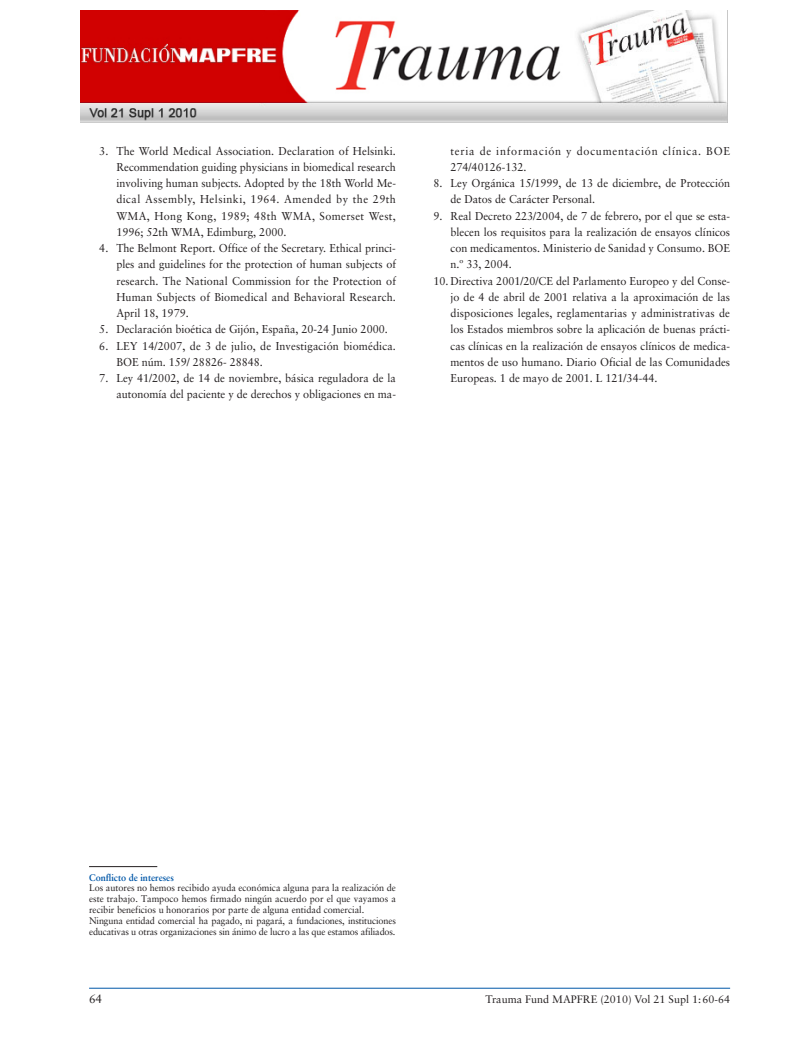
<style>
.page{position:relative;width:808px;height:1053px;background:#fff}
.page>*{position:absolute;margin:0;border:0;box-sizing:border-box;transform-origin:0 0}
.t1{font:12px "Sabon";color:#231f20}
.t2{font:11.38px/16.2px "Sabon";color:#231f20;text-align:justify;scale:.95 1}
.t3{font:11.38px/16.2px "Sabon";letter-spacing:.07em;color:#231f20;scale:.95 1}
.t4{font:10.88px "Sabon";color:#231f20}
.t5{font:9.62px/10.9px "Sabon";color:#231f20;scale:.95 1}
.t6{font:700 9.62px "Sabon";color:#0157a8;scale:.95 1}
</style>
<div class="page">
<hr style="left:89px;top:987px;width:641px;height:1px;background:#0157a8">
<hr style="left:89px;top:866px;width:68px;height:1px;background:#231f20">
<img style="left:81px;top:10px;width:646px;height:112px">
<p class="t2" style="left:116px;top:143px;width:296px;text-indent:-17px">3. The World Medical Association. Declaration of Helsinki.<br>Recommendation guiding physicians in biomedical research involiving human subjects. Adopted by the 18th World Me&shy;dical Assembly, Helsinki, 1964. Amended by the 29th WMA, Hong Kong, 1989; 48th WMA, Somerset West, 1996; 52th WMA, Edimburg, 2000.</p>
<p class="t2" style="left:116px;top:241px;width:296px;text-indent:-17px">4. The Belmont Report. Office of the Secretary. Ethical princi&shy;ples and guidelines for the protection of human subjects of research. The National Commission for the Protection of Human Subjects of Biomedical and Behavioral Research.<br>April 18, 1979.</p>
<p class="t2" style="left:99px;top:322px;width:305px">5. Declaración bioética de Gijón, España, 20-24 Junio 2000.</p>
<p class="t2" style="left:116px;top:338px;width:296px;text-indent:-17px">6. LEY 14/2007, de 3 de julio, de Investigación biomédica.<br>BOE núm. 159/ 28826- 28848.</p>
<p class="t2" style="left:99px;top:371px;width:314px;text-align:right">7. Ley 41/2002, de 14 de noviembre, básica reguladora de la autonomía del paciente y de derechos y obligaciones en ma-</p>
<p class="t3" style="left:450px;top:143px;width:296px">teria de información y documentación clínica. BOE<br>274/40126-132.</p>
<p class="t2" style="left:450px;top:176px;width:296px;text-indent:-17px">8. Ley Orgánica 15/1999, de 13 de diciembre, de Protección de Datos de Carácter Personal.</p>
<p class="t2" style="left:450px;top:208px;width:296px;text-indent:-17px">9. Real Decreto 223/2004, de 7 de febrero, por el que se esta&shy;blecen los requisitos para la realización de ensayos clínicos con medicamentos. Ministerio de Sanidad y Consumo. BOE n.º 33, 2004.</p>
<p class="t2" style="left:450px;top:273px;width:296px;text-indent:-17px">10. Directiva 2001/20/CE del Parlamento Europeo y del Conse&shy;jo de 4 de abril de 2001 relativa a la aproximación de las disposiciones legales, reglamentarias y administrativas de los Estados miembros sobre la aplicación de buenas prácti&shy;cas clínicas en la realización de ensayos clínicos de medica&shy;mentos de uso humano. Diario Oficial de las Comunidades Europeas. 1 de mayo de 2001. L 121/34-44.</p>
<p class="t6" style="left:89px;top:873px;width:91px">Conflicto de intereses</p>
<p class="t5" style="left:89px;top:883px;width:325px">Los autores no hemos recibido ayuda económica alguna para la realización de este trabajo. Tampoco hemos firmado ningún acuerdo por el que vayamos a recibir beneficios u honorarios por parte de alguna entidad comercial.<br>Ninguna entidad comercial ha pagado, ni pagará, a fundaciones, instituciones educativas u otras organizaciones sin ánimo de lucro a las que estamos afiliados.</p>
<p class="t1" style="left:89px;top:993px;width:15px">64</p>
<p class="t4" style="left:486px;top:994px;width:246px">Trauma Fund MAPFRE (2010) Vol 21 Supl 1:60-64</p>
</div>
